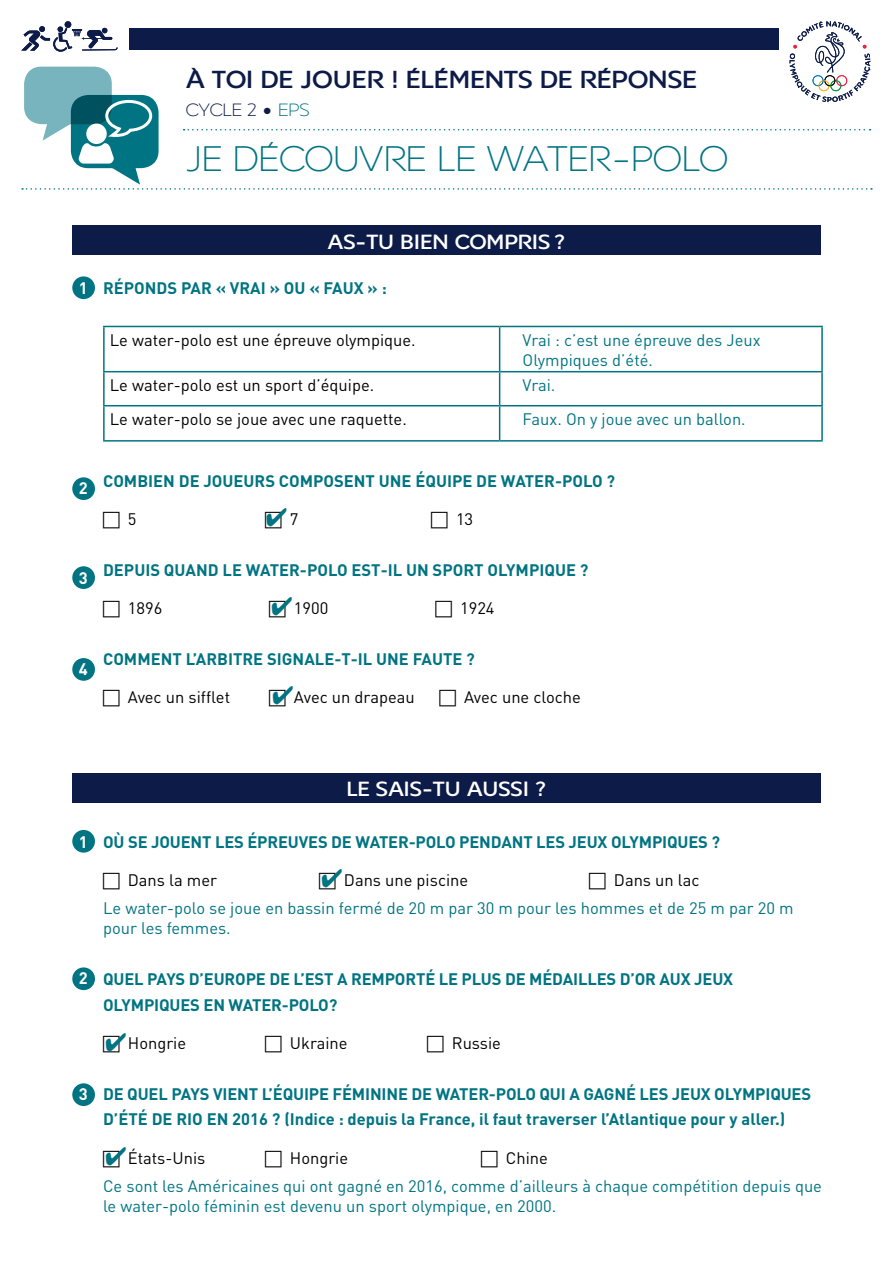
<style>
.page{position:relative;width:893px;height:1263px;background:#fff}
.page>*{position:absolute;margin:0;border:0;box-sizing:border-box;transform-origin:0 0}
.t1{font:300 39px "Franceolympique";letter-spacing:-.01em;color:#007482}
.t2{font:500 27px "Franceolympique";color:#0c1b47}
.t3{font:500 22.5px "Franceolympique";color:#fff}
.t4{font:300 19.5px "Franceolympique";letter-spacing:-.015em;color:#0c1b47}
.t5{font:700 16.5px/25.5px "DIN";letter-spacing:-.01em;color:#007482}
.t6{font:16.5px/19.8px "DIN";color:#007482}
.t7{font:16.5px "DIN";color:#000}
.t8{font:700 16.5px "DIN";color:#fff}
.s1{color:#007482}
</style>
<div class="page">
<div style="left:72px;top:225px;width:749px;height:30px;background:#0c1b47"></div>
<div style="left:72px;top:773px;width:749px;height:30px;background:#0c1b47"></div>
<hr style="left:103px;top:326px;width:397px;height:1px;background:#007482">
<hr style="left:103px;top:327px;width:2px;height:44px;background:#007482">
<hr style="left:500px;top:326px;width:323px;height:1px;background:#007482">
<hr style="left:499px;top:327px;width:1px;height:44px;background:#007482">
<hr style="left:821px;top:327px;width:2px;height:44px;background:#007482">
<hr style="left:103px;top:371px;width:397px;height:1px;background:#007482">
<hr style="left:103px;top:372px;width:2px;height:33px;background:#007482">
<hr style="left:500px;top:371px;width:323px;height:1px;background:#007482">
<hr style="left:499px;top:372px;width:1px;height:33px;background:#007482">
<hr style="left:821px;top:372px;width:2px;height:33px;background:#007482">
<hr style="left:103px;top:405px;width:397px;height:1px;background:#007482">
<hr style="left:103px;top:406px;width:2px;height:34px;background:#007482">
<hr style="left:500px;top:405px;width:323px;height:1px;background:#007482">
<hr style="left:499px;top:406px;width:1px;height:34px;background:#007482">
<hr style="left:821px;top:406px;width:2px;height:34px;background:#007482">
<hr style="left:103px;top:440px;width:397px;height:2px;background:#007482">
<hr style="left:500px;top:440px;width:323px;height:2px;background:#007482">
<div style="left:72px;top:276px;width:23px;height:23px;background:#007482;border-radius:50%"></div>
<div style="left:72px;top:830px;width:23px;height:23px;background:#007482;border-radius:50%"></div>
<div style="left:72px;top:477px;width:23px;height:23px;background:#007482;border-radius:50%"></div>
<div style="left:72px;top:967px;width:23px;height:23px;background:#007482;border-radius:50%"></div>
<div style="left:72px;top:566px;width:23px;height:23px;background:#007482;border-radius:50%"></div>
<div style="left:72px;top:658px;width:23px;height:23px;background:#007482;border-radius:50%"></div>
<div style="left:72px;top:1083px;width:23px;height:23px;background:#007482;border-radius:50%"></div>
<svg style="left:21px;top:21px;width:851px;height:169px"></svg>
<div style="left:86px;top:124px;width:21px;height:20px;background:#fff;border-radius:50%"></div>
<h2 class="t2" style="left:186px;top:63px;width:513px">À TOI DE JOUER ! ÉLÉMENTS DE RÉPONSE</h2>
<p class="t4" style="left:186px;top:98px;width:125px">CYCLE 2 • <span class="s1">EPS</span></p>
<h1 class="t1" style="left:186px;top:135px;width:544px">JE DÉCOUVRE LE WATER-POLO</h1>
<p class="t8" style="left:79px;top:277px;width:10px">1</p>
<p class="t8" style="left:79px;top:477px;width:10px">2</p>
<p class="t8" style="left:79px;top:567px;width:10px">3</p>
<p class="t8" style="left:79px;top:658px;width:10px">4</p>
<h3 class="t3" style="left:327px;top:228px;width:239px">AS-TU BIEN COMPRIS ?</h3>
<p class="t5" style="left:103px;top:275px;width:285px">RÉPONDS PAR « VRAI » OU « FAUX » :</p>
<p class="t7" style="left:110px;top:330px;width:307px">Le water-polo est une épreuve olympique.</p>
<p class="t6" style="left:523px;top:330px;width:240px">Vrai : c’est une épreuve des Jeux<br>Olympiques d’été.</p>
<p class="t7" style="left:110px;top:375px;width:266px">Le water-polo est un sport d’équipe.</p>
<p class="t6" style="left:523px;top:375px;width:34px">Vrai.</p>
<p class="t7" style="left:110px;top:409px;width:298px">Le water-polo se joue avec une raquette.</p>
<p class="t6" style="left:523px;top:409px;width:225px">Faux. On y joue avec un ballon.</p>
<p class="t5" style="left:103px;top:467px;width:514px">COMBIEN DE JOUEURS COMPOSENT UNE ÉQUIPE DE WATER-POLO ?</p>
<p class="t7" style="left:128px;top:509px;width:10px">5</p>
<p class="t7" style="left:290px;top:509px;width:10px">7</p>
<p class="t7" style="left:456px;top:509px;width:19px">13</p>
<p class="t5" style="left:103px;top:556px;width:487px">DEPUIS QUAND LE WATER-POLO EST-IL UN SPORT OLYMPIQUE ?</p>
<p class="t7" style="left:128px;top:598px;width:36px">1896</p>
<p class="t7" style="left:294px;top:598px;width:36px">1900</p>
<p class="t7" style="left:460px;top:598px;width:36px">1924</p>
<p class="t5" style="left:103px;top:646px;width:373px">COMMENT L’ARBITRE SIGNALE-T-IL UNE FAUTE ?</p>
<p class="t7" style="left:128px;top:687px;width:104px">Avec un sifflet</p>
<p class="t7" style="left:294px;top:687px;width:122px">Avec un drapeau</p>
<p class="t7" style="left:464px;top:687px;width:118px">Avec une cloche</p>
<p class="t8" style="left:79px;top:831px;width:10px">1</p>
<p class="t8" style="left:79px;top:967px;width:10px">2</p>
<p class="t8" style="left:79px;top:1084px;width:10px">3</p>
<h3 class="t3" style="left:347px;top:775px;width:201px">LE SAIS-TU AUSSI ?</h3>
<p class="t5" style="left:103px;top:828px;width:618px">OÙ SE JOUENT LES ÉPREUVES DE WATER-POLO PENDANT LES JEUX OLYMPIQUES ?</p>
<p class="t7" style="left:128px;top:870px;width:91px">Dans la mer</p>
<p class="t7" style="left:344px;top:870px;width:126px">Dans une piscine</p>
<p class="t7" style="left:614px;top:870px;width:87px">Dans un lac</p>
<p class="t6" style="left:103px;top:898px;width:692px">Le water-polo se joue en bassin fermé de 20 m par 30 m pour les hommes et de 25 m par 20 m pour les femmes.</p>
<p class="t5" style="left:103px;top:966px;width:631px">QUEL PAYS D’EUROPE DE L’EST A REMPORTÉ LE PLUS DE MÉDAILLES D’OR AUX JEUX<br>OLYMPIQUES EN WATER-POLO?</p>
<p class="t7" style="left:128px;top:1033px;width:60px">Hongrie</p>
<p class="t7" style="left:290px;top:1033px;width:59px">Ukraine</p>
<p class="t7" style="left:452px;top:1033px;width:51px">Russie</p>
<p class="t5" style="left:103px;top:1080px;width:710px">DE QUEL PAYS VIENT L’ÉQUIPE FÉMININE DE WATER-POLO QUI A GAGNÉ LES JEUX OLYMPIQUES<br>D’ÉTÉ DE RIO EN 2016 ? (Indice : depuis la France, il faut traverser l’Atlantique pour y aller.)</p>
<p class="t7" style="left:128px;top:1147px;width:79px">États-Unis</p>
<p class="t7" style="left:290px;top:1147px;width:60px">Hongrie</p>
<p class="t7" style="left:506px;top:1147px;width:43px">Chine</p>
<p class="t6" style="left:103px;top:1176px;width:720px">Ce sont les Américaines qui ont gagné en 2016, comme d’ailleurs à chaque compétition depuis que le water-polo féminin est devenu un sport olympique, en 2000.</p>
</div>
